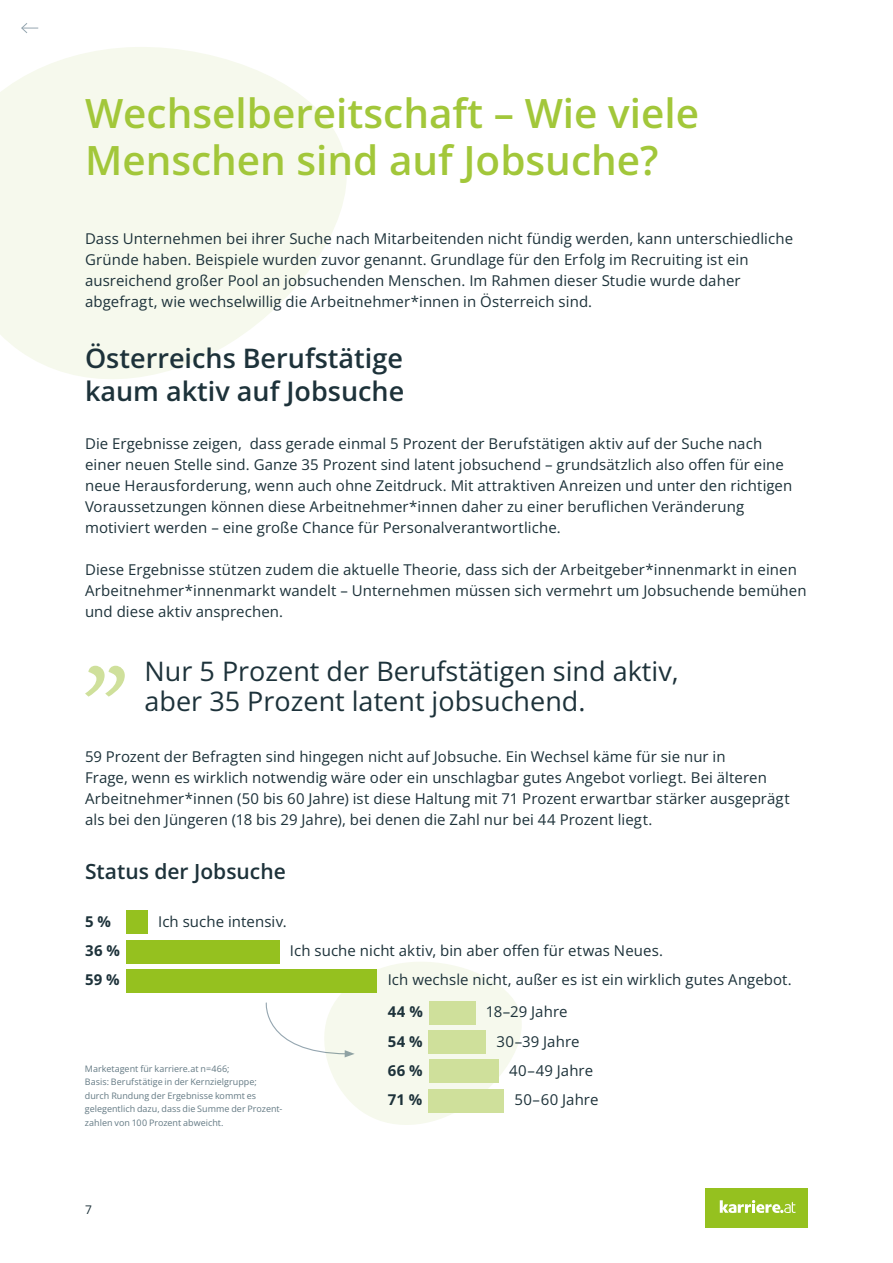
<style>
.page{position:relative;width:893px;height:1263px;background:#fff}
.page>*{position:absolute;margin:0;border:0;box-sizing:border-box;transform-origin:0 0}
.t1{font:600 40.5px/46.5px "Open Sans";color:#a2c73a}
.t2{font:27px/30px "Open Sans";color:#1d323a}
.t3{font:600 27px/33px "Open Sans";color:#1d323a}
.t4{font:600 21px "Open Sans";color:#1d323a}
.t5{font:15px/21px "Open Sans";letter-spacing:.005em;color:#1d323a}
.t6{font:700 15px/29.2px "Open Sans";letter-spacing:.03em;color:#1d323a}
.t7{font:12px "Open Sans";color:#1d323a}
.t8{font:9px/13.5px "Open Sans";color:#647a84}
</style>
<div class="page">
<svg style="left:0;top:47px;width:347px;height:332px;fill:#f6f9ed"></svg>
<svg style="left:85px;top:666px;width:40px;height:31px"></svg>
<div style="left:126px;top:911px;width:21px;height:23px;background:#95c11f"></div>
<div style="left:126px;top:940px;width:153px;height:23px;background:#95c11f"></div>
<div style="left:126px;top:969px;width:251px;height:23px;background:#95c11f"></div>
<svg style="left:262px;top:961px;width:260px;height:164px"></svg>
<div style="left:706px;top:1188px;width:102px;height:39px;background:#95c11f"></div>
<svg style="left:720px;top:1200px;width:75px;height:13px"></svg>
<svg style="left:21px;top:23px;width:17px;height:10px"></svg>
<h1 class="t1" style="left:85px;top:90px;width:615px">Wechselbereitschaft – Wie viele<br>Menschen sind auf Jobsuche?</h1>
<p class="t5" style="left:85px;top:228px;width:710px">Dass Unternehmen bei ihrer Suche nach Mitarbeitenden nicht fündig werden, kann unterschiedliche Gründe haben. Beispiele wurden zuvor genannt. Grundlage für den Erfolg im Recruiting ist ein ausreichend großer Pool an jobsuchenden Menschen. Im Rahmen dieser Studie wurde daher abgefragt, wie wechselwillig die Arbeitnehmer*innen in Österreich sind.</p>
<h2 class="t3" style="left:85px;top:341px;width:321px">Österreichs Berufstätige kaum aktiv auf Jobsuche</h2>
<p class="t5" style="left:85px;top:432px;width:709px">Die Ergebnisse zeigen, dass gerade einmal 5 Prozent der Berufstätigen aktiv auf der Suche nach einer neuen Stelle sind. Ganze 35 Prozent sind latent jobsuchend – grundsätzlich also offen für eine neue Herausforderung, wenn auch ohne Zeitdruck. Mit attraktiven Anreizen und unter den richtigen Voraussetzungen können diese Arbeitnehmer*innen daher zu einer beruflichen Veränderung motiviert werden – eine große Chance für Personalverantwortliche.</p>
<p class="t5" style="left:85px;top:558px;width:723px">Diese Ergebnisse stützen zudem die aktuelle Theorie, dass sich der Arbeitgeber*innenmarkt in einen<br>Arbeitnehmer*innenmarkt wandelt – Unternehmen müssen sich vermehrt um Jobsuchende bemühen und diese aktiv ansprechen.</p>
<h2 class="t2" style="left:145px;top:655px;width:536px">Nur 5 Prozent der Berufstätigen sind aktiv, aber 35 Prozent latent jobsuchend.</h2>
<p class="t5" style="left:85px;top:745px;width:706px">59 Prozent der Befragten sind hingegen nicht auf Jobsuche. Ein Wechsel käme für sie nur in<br>Frage, wenn es wirklich notwendig wäre oder ein unschlagbar gutes Angebot vorliegt. Bei älteren Arbeitnehmer*innen (50 bis 60 Jahre) ist diese Haltung mit 71 Prozent erwartbar stärker ausgeprägt als bei den Jüngeren (18 bis 29 Jahre), bei denen die Zahl nur bei 44 Prozent liegt.</p>
<h3 class="t4" style="left:85px;top:857px;width:202px">Status der Jobsuche</h3>
<p class="t6" style="left:85px;top:906px;width:27px">5 %</p>
<p class="t6" style="left:85px;top:936px;width:36px">36 %</p>
<p class="t6" style="left:85px;top:965px;width:36px">59 %</p>
<p class="t5" style="left:158px;top:911px;width:130px">Ich suche intensiv.</p>
<p class="t5" style="left:388px;top:936px;width:406px;line-height:29.2px;text-indent:-98px">Ich suche nicht aktiv, bin aber offen für etwas Neues.<br>Ich wechsle nicht, außer es ist ein wirklich gutes Angebot.</p>
<p class="t6" style="left:388px;top:997px;width:37px">44 %</p>
<p class="t5" style="left:486px;top:1001px;width:83px">18–29 Jahre</p>
<p class="t8" style="left:85px;top:1061px;width:199px">Marketagent für karriere.at n=466;<br>Basis: Berufstätige in der Kernzielgruppe; durch Rundung der Ergebnisse kommt es gelegentlich dazu, dass die Summe der Prozent&shy;zahlen von 100 Prozent abweicht.</p>
<p class="t7" style="left:85px;top:1201px;width:8px">7</p>
<p class="t6" style="left:388px;top:1026px;width:37px">54 %<br>66 %</p>
<p class="t6" style="left:388px;top:1085px;width:36px">71 %</p>
<p class="t5" style="left:497px;top:1030px;width:85px">30–39 Jahre</p>
<p class="t5" style="left:509px;top:1060px;width:85px">40–49 Jahre</p>
<p class="t5" style="left:514px;top:1089px;width:85px">50–60 Jahre</p>
</div>
